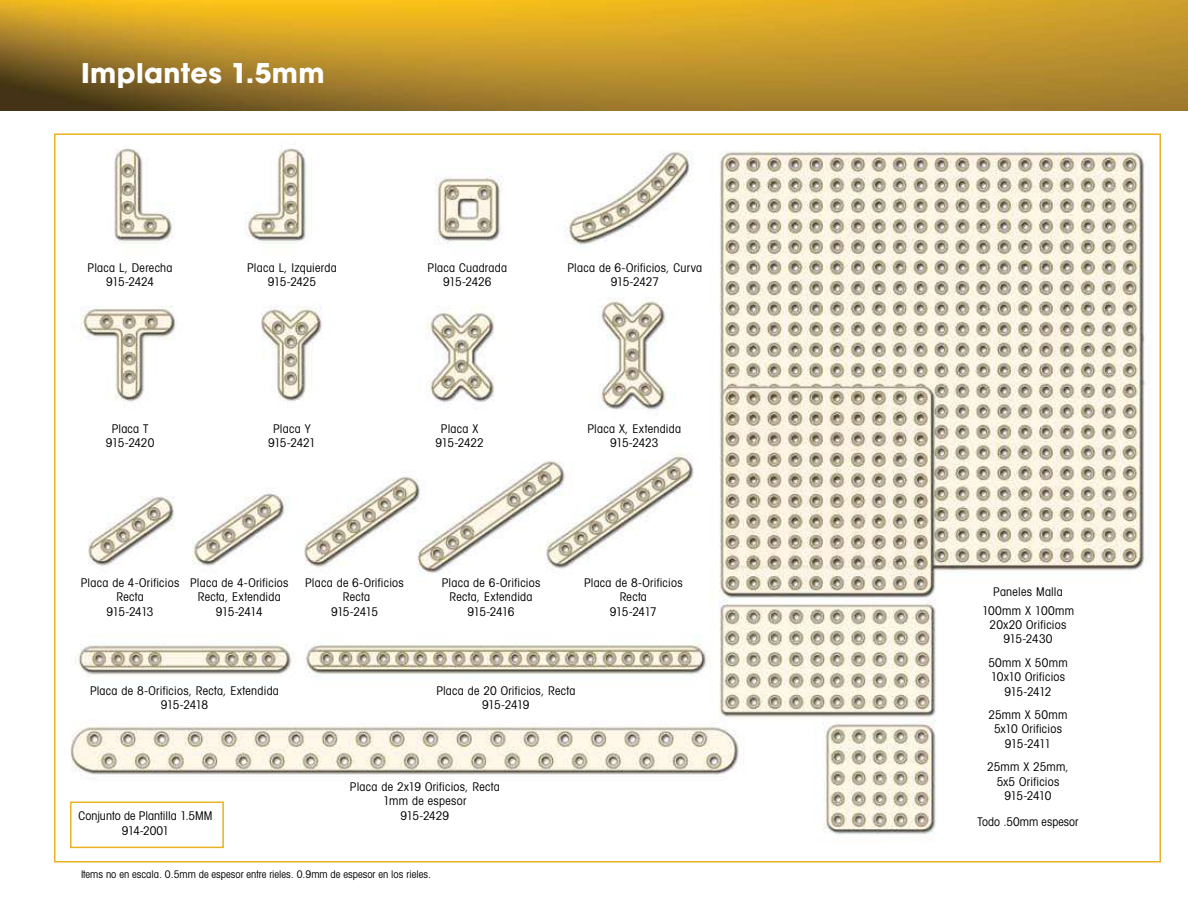
<style>
.page{position:relative;width:1188px;height:918px;background:#fff}
.page>*{position:absolute;margin:0;border:0;box-sizing:border-box;transform-origin:0 0}
.t1{font:700 27px "Avant Garde";letter-spacing:.015em;color:#fff}
.t2{font:condensed 12px/14.4px "Avant Garde";letter-spacing:.02em;color:#000;text-align:center}
.t3{font:condensed 12px/14.4px "Avant Garde";color:#000;text-align:center}
.t4{font:condensed 12px/14.4px "Avant Garde";letter-spacing:-.03em;color:#000;text-align:center}
.t5{font:condensed 12px/14.4px "Avant Garde";letter-spacing:-.005em;color:#000;text-align:center}
.t6{font:condensed 10.5px "Avant Garde";color:#000}
</style>
<div class="page">
<img style="left:70px;top:148px;width:1079px;height:701px">
<img style="left:0;top:0;width:1188px;height:110px">
<div style="left:70px;top:802px;width:154px;height:46px;border:2px solid #e8b321"></div>
<h1 class="t1" style="left:81px;top:55px;width:245px">Implantes 1.5mm</h1>
<p class="t2" style="left:88px;top:260px;width:86px">Placa L, Derecha<br>915-2424</p>
<p class="t2" style="left:568px;top:260px;width:136px">Placa de 6-Orificios, Curva<br>915-2427</p>
<p class="t2" style="left:428px;top:260px;width:81px">Placa Cuadrada<br>915-2426</p>
<p class="t2" style="left:247px;top:260px;width:91px">Placa L, Izquierda<br>915-2425</p>
<p class="t2" style="left:106px;top:421px;width:50px">Placa T<br>915-2420</p>
<p class="t4" style="left:268px;top:421px;width:49px">Placa Y<br>915-2421</p>
<p class="t5" style="left:435px;top:421px;width:50px">Placa X<br>915-2422</p>
<p class="t2" style="left:587px;top:421px;width:95px">Placa X, Extendida<br>915-2423</p>
<p class="t2" style="left:81px;top:575px;width:100px">Placa de 4-Orificios<br>Recta<br>915-2413</p>
<p class="t2" style="left:305px;top:575px;width:100px">Placa de 6-Orificios<br>Recta<br>915-2415</p>
<p class="t2" style="left:584px;top:575px;width:100px">Placa de 8-Orificios<br>Recta<br>915-2417</p>
<p class="t2" style="left:190px;top:575px;width:100px">Placa de 4-Orificios<br>Recta, Extendida<br>915-2414</p>
<p class="t2" style="left:442px;top:575px;width:100px">Placa de 6-Orificios<br>Recta, Extendida<br>915-2416</p>
<p class="t2" style="left:982px;top:582px;width:93px;line-height:18.9px">Paneles Malla<br>100mm X 100mm</p>
<p class="t2" style="left:990px;top:617px;width:78px">20x20 Orificios<br>915-2430</p>
<p class="t2" style="left:988px;top:655px;width:81px">50mm X 50mm<br>10x10 Orificios<br>915-2412</p>
<p class="t2" style="left:989px;top:707px;width:80px">25mm X 50mm<br>5x10 Orificios<br>915-2411</p>
<p class="t2" style="left:987px;top:760px;width:83px">25mm X 25mm,<br>5x5 Orificios<br>915-2410</p>
<p class="t2" style="left:978px;top:815px;width:102px">Todo .50mm espesor</p>
<p class="t2" style="left:90px;top:683px;width:190px">Placa de 8-Orificios, Recta, Extendida<br>915-2418</p>
<p class="t2" style="left:436px;top:683px;width:141px">Placa de 20 Orificios, Recta<br>915-2419</p>
<p class="t2" style="left:350px;top:779px;width:151px">Placa de 2x19 Orificios, Recta<br>1mm de espesor<br>915-2429</p>
<p class="t3" style="left:79px;top:808px;width:135px">Conjunto de Plantilla 1.5MM<br>914-2001</p>
<p class="t6" style="left:81px;top:868px;width:351px">Items no en escala. 0.5mm de espesor entre rieles. 0.9mm de espesor en los rieles.</p>
</div>
